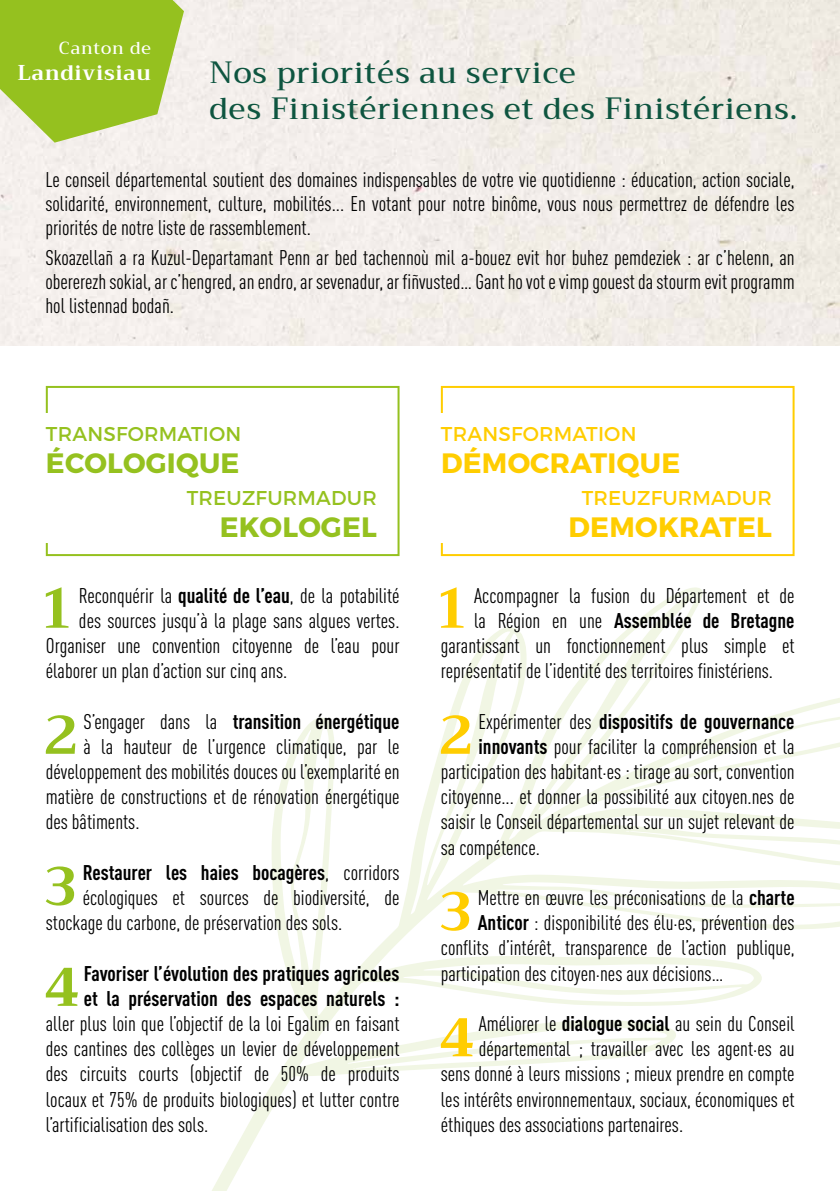
<style>
.page{position:relative;width:840px;height:1191px;background:#fff}
.page>*{position:absolute;margin:0;border:0;box-sizing:border-box;transform-origin:0 0}
.t1{font:700 54.2px "Trirong";color:#ffcd00}
.t2{font:700 54.2px "Trirong";color:#95c11f}
.t3{font:500 30px/36px "Trirong";letter-spacing:.03em;color:#0e5540}
.t4{font:700 28px "Montserrat";letter-spacing:.01em;color:#ffcd00}
.t5{font:700 28px "Montserrat";letter-spacing:.01em;color:#95c11f}
.t6{font:condensed 21px/24px "DIN Pro";color:#000;text-align:justify}
.t7{font:700 condensed 21px/25.2px "DIN Pro";color:#000}
.t8{font:700 21px "Trirong";letter-spacing:.03em;color:#fff}
.t9{font:20px "Montserrat";letter-spacing:.01em;color:#ffcd00}
.t10{font:20px "Montserrat";letter-spacing:.01em;color:#95c11f}
.t11{font:500 17.2px "Trirong";letter-spacing:.05em;color:#fff}
.s1{font-weight:700}
.s2{font-weight:400}
</style>
<div class="page">
<svg style="left:212px;top:587px;width:627px;height:604px"></svg>
<img style="left:0;top:0;width:839px;height:346px">
<div style="left:440px;top:386px;width:354px;height:170px;border:2px solid #ffcd00"></div>
<div style="left:433px;top:413px;width:15px;height:130px;background:#fff"></div>
<div style="left:46px;top:386px;width:353px;height:170px;border:2px solid #95c11f"></div>
<div style="left:38px;top:413px;width:15px;height:130px;background:#fff"></div>
<svg style="left:0;top:0;width:184px;height:143px;background:#a7c947"></svg>
<p class="t11" style="left:59px;top:38px;width:93px">Canton de</p>
<p class="t8" style="left:17px;top:55px;width:135px">Landivisiau</p>
<h2 class="t3" style="left:209px;top:55px;width:589px">Nos priorités au service<br>des Finistériennes et des Finistériens.</h2>
<p class="t6" style="left:45px;top:166px;width:750px">Le conseil départemental soutient des domaines indispensables de votre vie quotidienne : éducation, action sociale, solidarité, environnement, culture, mobilités... En votant pour notre binôme, vous nous permettrez de défendre les priorités de notre liste de rassemblement.</p>
<p class="t6" style="left:45px;top:244px;width:750px">Skoazellañ a ra Kuzul-Departamant Penn ar bed tachennoù mil a-bouez evit hor buhez pemdeziek : ar c’helenn, an obererezh sokial, ar c’hengred, an endro, ar sevenadur, ar fiñvusted… Gant ho vot e vimp gouest da stourm evit programm hol listennad bodañ.</p>
<p class="t10" style="left:46px;top:422px;width:197px">TRANSFORMATION</p>
<h3 class="t5" style="left:46px;top:446px;width:195px">ÉCOLOGIQUE</h3>
<p class="t10" style="left:187px;top:486px;width:191px">TREUZFURMADUR</p>
<h3 class="t5" style="left:220px;top:510px;width:158px">EKOLOGEL</h3>
<h1 class="t2" style="left:39px;top:564px;width:36px">1</h1>
<p class="t6" style="left:79px;top:581px;width:322px">Reconquérir la <span class="s1">qualité de l’eau</span>, de la potabilité</p>
<p class="t6" style="left:79px;top:607px;width:322px">des sources jusqu’à la plage sans algues vertes.</p>
<p class="t6" style="left:46px;top:632px;width:355px">Organiser une convention citoyenne de l’eau pour</p>
<p class="t6" style="left:46px;top:657px;width:243px">élaborer un plan d’action sur cinq ans.</p>
<h1 class="t2" style="left:44px;top:690px;width:36px">2</h1>
<p class="t7" style="left:83px;top:706px;width:317px"><span class="s2">S’engager dans la</span> transition énergétique</p>
<p class="t6" style="left:83px;top:733px;width:317px">à la hauteur de l’urgence climatique, par le</p>
<p class="t6" style="left:46px;top:758px;width:355px">développement des mobilités douces ou l’exemplarité en</p>
<p class="t6" style="left:46px;top:783px;width:355px">matière de constructions et de rénovation énergétique</p>
<p class="t6" style="left:46px;top:808px;width:95px">des bâtiments.</p>
<h1 class="t2" style="left:43px;top:841px;width:36px">3</h1>
<p class="t7" style="left:83px;top:858px;width:318px">Restaurer les haies bocagères<span class="s2">, corridors</span></p>
<p class="t6" style="left:83px;top:884px;width:318px">écologiques et sources de biodiversité, de</p>
<p class="t6" style="left:46px;top:909px;width:298px">stockage du carbone, de préservation des sols.</p>
<h1 class="t2" style="left:44px;top:942px;width:36px">4</h1>
<p class="t7" style="left:84px;top:958px;width:317px">Favoriser l’évolution des pratiques agricoles et la préservation des espaces naturels :</p>
<p class="t6" style="left:46px;top:1009px;width:355px;line-height:25.2px">aller plus loin que l’objectif de la loi Egalim en faisant des cantines des collèges un levier de développement des circuits courts (objectif de 50% de produits locaux et 75% de produits biologiques) et lutter contre l’artificialisation des sols.</p>
<p class="t9" style="left:440px;top:422px;width:197px">TRANSFORMATION</p>
<h3 class="t4" style="left:441px;top:446px;width:240px">DÉMOCRATIQUE</h3>
<p class="t9" style="left:581px;top:486px;width:191px">TREUZFURMADUR</p>
<h3 class="t4" style="left:568px;top:510px;width:205px">DEMOKRATEL</h3>
<h1 class="t1" style="left:434px;top:564px;width:36px">1</h1>
<p class="t6" style="left:474px;top:581px;width:322px">Accompagner la fusion du Département et de</p>
<p class="t7" style="left:474px;top:606px;width:322px"><span class="s2">la Région en une</span> Assemblée de Bretagne</p>
<p class="t6" style="left:440px;top:632px;width:355px">garantissant un fonctionnement plus simple et</p>
<p class="t6" style="left:440px;top:657px;width:333px">représentatif de l’identité des territoires finistériens.</p>
<h1 class="t1" style="left:438px;top:690px;width:36px">2</h1>
<p class="t7" style="left:478px;top:706px;width:317px"><span class="s2">Expérimenter des</span> dispositifs de gouvernance</p>
<p class="t6" style="left:478px;top:733px;width:317px"><span class="s1">innovants</span> pour faciliter la compréhension et la</p>
<p class="t6" style="left:440px;top:758px;width:355px">participation des habitant.es : tirage au sort, convention</p>
<p class="t6" style="left:440px;top:783px;width:355px">citoyenne... et donner la possibilité aux citoyen.nes de</p>
<p class="t6" style="left:440px;top:808px;width:355px">saisir le Conseil départemental sur un sujet relevant de</p>
<p class="t6" style="left:440px;top:833px;width:101px">sa compétence.</p>
<h1 class="t1" style="left:438px;top:867px;width:36px">3</h1>
<p class="t6" style="left:477px;top:884px;width:318px">Mettre en œuvre les préconisations de la <span class="s1">charte</span></p>
<p class="t6" style="left:477px;top:909px;width:318px"><span class="s1">Anticor</span> : disponibilité des élu.es, prévention des</p>
<p class="t6" style="left:440px;top:934px;width:355px">conflits d’intérêt, transparence de l’action publique,</p>
<p class="t6" style="left:440px;top:959px;width:284px">participation des citoyen.nes aux décisions…</p>
<h1 class="t1" style="left:439px;top:993px;width:36px">4</h1>
<p class="t6" style="left:478px;top:1010px;width:317px">Améliorer le <span class="s1">dialogue social</span> au sein du Conseil</p>
<p class="t6" style="left:478px;top:1035px;width:317px">départemental ; travailler avec les agent.es au</p>
<p class="t6" style="left:440px;top:1060px;width:355px">sens donné à leurs missions ; mieux prendre en compte</p>
<p class="t6" style="left:440px;top:1085px;width:355px">les intérêts environnementaux, sociaux, économiques et</p>
<p class="t6" style="left:440px;top:1111px;width:244px">éthiques des associations partenaires.</p>
</div>
